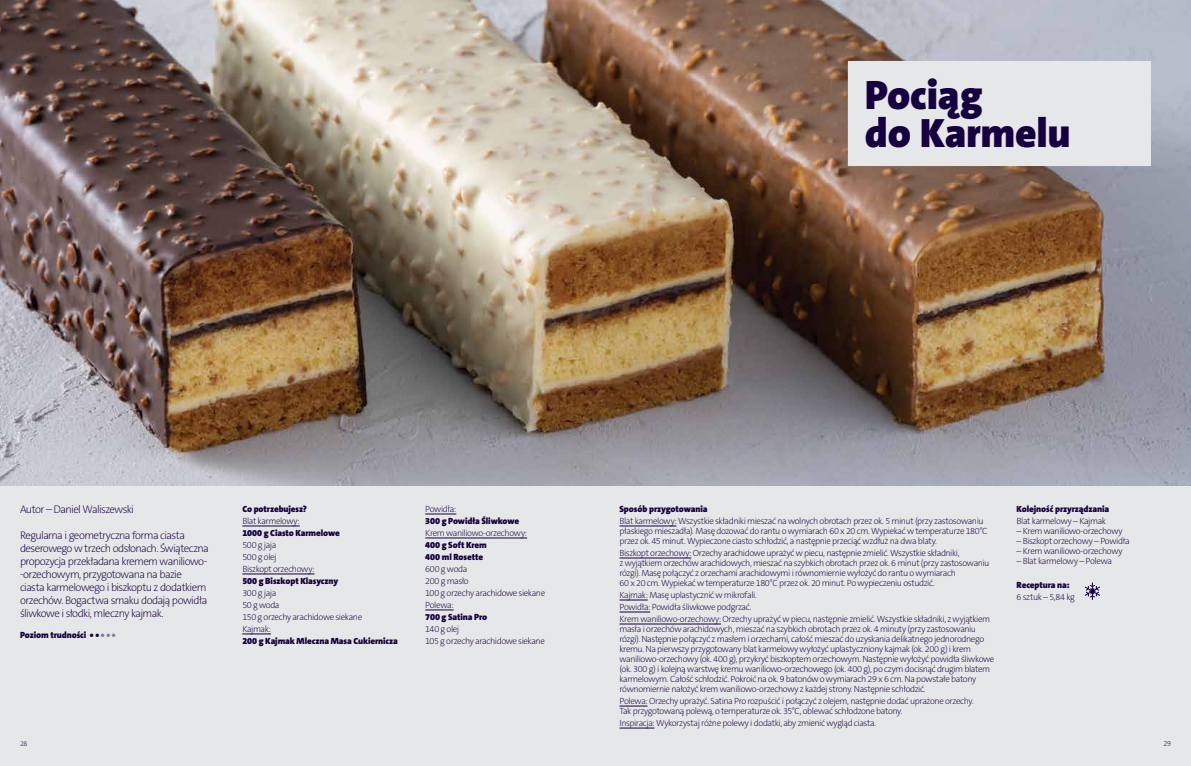
<style>
.page{position:relative;width:1191px;height:766px;background:#fff}
.page>*{position:absolute;margin:0;border:0;box-sizing:border-box;transform-origin:0 0}
.t1{font:900 41.2px/38.1px "The Sans C5";letter-spacing:-.01em;color:#16003f}
.t2{font:200 11px/13px "The Sans C5";letter-spacing:-.055em;color:#16003f}
.t3{font:200 9px/10px "The Sans C5";letter-spacing:-.045em;color:#16003f}
.t4{font:900 9px/12px "The Sans C5";letter-spacing:-.01em;color:#16003f}
.t5{font:200 7.7px "The Sans C5";color:#16003f;scale:.91 1}
.t6{font:200 7px "The Sans C5";color:#16003f}
.s1{color:#75819a}
</style>
<div class="page">
<div style="left:0;top:0;width:1191px;height:765px;background:#e6e7e8"></div>
<img style="left:0;top:0;width:1191px;height:485px">
<hr style="left:242px;top:525px;width:58px;height:1px;background:#16003f">
<hr style="left:242px;top:573px;width:72px;height:1px;background:#16003f">
<svg style="left:242px;top:633px;width:29px;height:1px"></svg>
<hr style="left:425px;top:513px;width:31px;height:1px;background:#16003f">
<hr style="left:425px;top:537px;width:102px;height:1px;background:#16003f">
<svg style="left:425px;top:609px;width:28px;height:1px"></svg>
<hr style="left:619px;top:525px;width:57px;height:1px;background:#16003f">
<hr style="left:619px;top:557px;width:72px;height:1px;background:#16003f">
<svg style="left:619px;top:599px;width:29px;height:1px"></svg>
<hr style="left:619px;top:611px;width:31px;height:1px;background:#16003f">
<hr style="left:619px;top:623px;width:102px;height:1px;background:#16003f">
<svg style="left:619px;top:705px;width:28px;height:1px"></svg>
<hr style="left:619px;top:727px;width:35px;height:1px;background:#16003f">
<svg style="left:848px;top:61px;width:303px;height:105px"></svg>
<svg style="left:1084px;top:582px;width:16px;height:17px"></svg>
<h1 class="t1" style="left:865px;top:76px;width:207px">Pociąg<br>do Karmelu</h1>
<p class="t2" style="left:20px;top:503px;width:116px">Autor – Daniel Waliszewski</p>
<p class="t2" style="left:20px;top:529px;width:190px">Regularna i geometryczna forma ciasta deserowego w trzech odsłonach. Świąteczna propozycja przekładana kremem waniliowo--orzechowym, przygotowana na bazie ciasta karmelowego i biszkoptu z dodatkiem orzechów. Bogactwa smaku dodają powidła śliwkowe i słodki, mleczny kajmak.</p>
<p class="t4" style="left:20px;top:629px;width:97px">Poziom trudności • • <span class="s1">• • •</span></p>
<p class="t4" style="left:242px;top:502px;width:66px">Co potrzebujesz?</p>
<p class="t3" style="left:242px;top:515px;width:59px">Blat karmelowy:</p>
<p class="t4" style="left:242px;top:526px;width:99px">1000 g Ciasto Karmelowe</p>
<p class="t3" style="left:242px;top:538px;width:74px;line-height:12px">500 g jaja<br>500 g olej<br>Biszkopt orzechowy:</p>
<p class="t4" style="left:242px;top:574px;width:97px">500 g Biszkopt Klasyczny</p>
<p class="t3" style="left:242px;top:586px;width:121px;line-height:12px">300 g jaja<br>50 g woda<br>150 g orzechy arachidowe siekane<br>Kajmak:</p>
<p class="t4" style="left:242px;top:634px;width:157px">200 g Kajmak Mleczna Masa Cukiernicza</p>
<p class="t3" style="left:425px;top:503px;width:33px">Powidła:</p>
<p class="t4" style="left:425px;top:514px;width:95px">300 g Powidła Śliwkowe</p>
<p class="t3" style="left:425px;top:527px;width:103px">Krem waniliowo-orzechowy:</p>
<p class="t4" style="left:425px;top:538px;width:63px">400 g Soft Krem<br>400 ml Rosette</p>
<p class="t3" style="left:425px;top:562px;width:121px;line-height:12px">600 g woda<br>200 g masło<br>100 g orzechy arachidowe siekane<br>Polewa:</p>
<p class="t4" style="left:425px;top:610px;width:64px">700 g Satina Pro</p>
<p class="t3" style="left:425px;top:622px;width:121px;line-height:12px">140 g olej<br>105 g orzechy arachidowe siekane</p>
<p class="t4" style="left:619px;top:502px;width:90px">Sposób przygotowania</p>
<p class="t3" style="left:619px;top:515px;width:370px">Blat karmelowy: Wszystkie składniki mieszać na wolnych obrotach przez ok. 5 minut (przy zastosowaniu płaskiego mieszadła). Masę dozować do rantu o wymiarach 60 x 20 cm. Wypiekać w temperaturze 180°C przez ok. 45 minut. Wypieczone ciasto schłodzić, a następnie przeciąć wzdłuż na dwa blaty.</p>
<p class="t3" style="left:619px;top:547px;width:371px">Biszkopt orzechowy: Orzechy arachidowe uprażyć w piecu, następnie zmielić. Wszystkie składniki,<br>z wyjątkiem orzechów arachidowych, mieszać na szybkich obrotach przez ok. 6 minut (przy zastosowaniu rózgi). Masę połączyć z orzechami arachidowymi i równomiernie wyłożyć do rantu o wymiarach<br>60 x 20 cm. Wypiekać w temperaturze 180°C przez ok. 20 minut. Po wypieczeniu ostudzić.</p>
<p class="t3" style="left:619px;top:588px;width:372px;line-height:12px">Kajmak: Masę uplastycznić w mikrofali.<br>Powidła: Powidła śliwkowe podgrzać.<br>Krem waniliowo-orzechowy: Orzechy uprażyć w piecu, następnie zmielić. Wszystkie składniki, z wyjątkiem</p>
<p class="t3" style="left:619px;top:623px;width:376px">masła i orzechów arachidowych, mieszać na szybkich obrotach przez ok. 4 minuty (przy zastosowaniu rózgi). Następnie połączyć z masłem i orzechami, całość mieszać do uzyskania delikatnego jednorodnego kremu. Na pierwszy przygotowany blat karmelowy wyłożyć uplastyczniony kajmak (ok. 200 g) i krem waniliowo-orzechowy (ok. 400 g), przykryć biszkoptem orzechowym. Następnie wyłożyć powidła śliwkowe (ok. 300 g) i kolejną warstwę kremu waniliowo-orzechowego (ok. 400 g), po czym docisnąć drugim blatem karmelowym. Całość schłodzić. Pokroić na ok. 9 batonów o wymiarach 29 x 6 cm. Na powstałe batony równomiernie nałożyć krem waniliowo-orzechowy z każdej strony. Następnie schłodzić.</p>
<p class="t3" style="left:619px;top:695px;width:356px">Polewa: Orzechy uprażyć. Satina Pro rozpuścić i połączyć z olejem, następnie dodać uprażone orzechy.<br>Tak przygotowaną polewą, o temperaturze ok. 35°C, oblewać schłodzone batony.</p>
<p class="t3" style="left:619px;top:717px;width:258px">Inspiracja: Wykorzystaj różne polewy i dodatki, aby zmienić wygląd ciasta.</p>
<p class="t4" style="left:1016px;top:503px;width:94px">Kolejność przyrządzania</p>
<p class="t3" style="left:1016px;top:515px;width:91px">Blat karmelowy – Kajmak</p>
<p class="t3" style="left:1016px;top:525px;width:108px">– Krem waniliowo-orzechowy</p>
<p class="t3" style="left:1016px;top:535px;width:115px">– Biszkopt orzechowy – Powidła</p>
<p class="t3" style="left:1016px;top:545px;width:108px">– Krem waniliowo-orzechowy</p>
<p class="t3" style="left:1016px;top:555px;width:97px">– Blat karmelowy – Polewa</p>
<p class="t4" style="left:1016px;top:578px;width:55px">Receptura na:</p>
<p class="t3" style="left:1016px;top:591px;width:60px">6 sztuk – 5,84 kg</p>
<p class="t6" style="left:20px;top:739px;width:9px">28</p>
<p class="t5" style="left:1163px;top:738px;width:10px">29</p>
</div>
